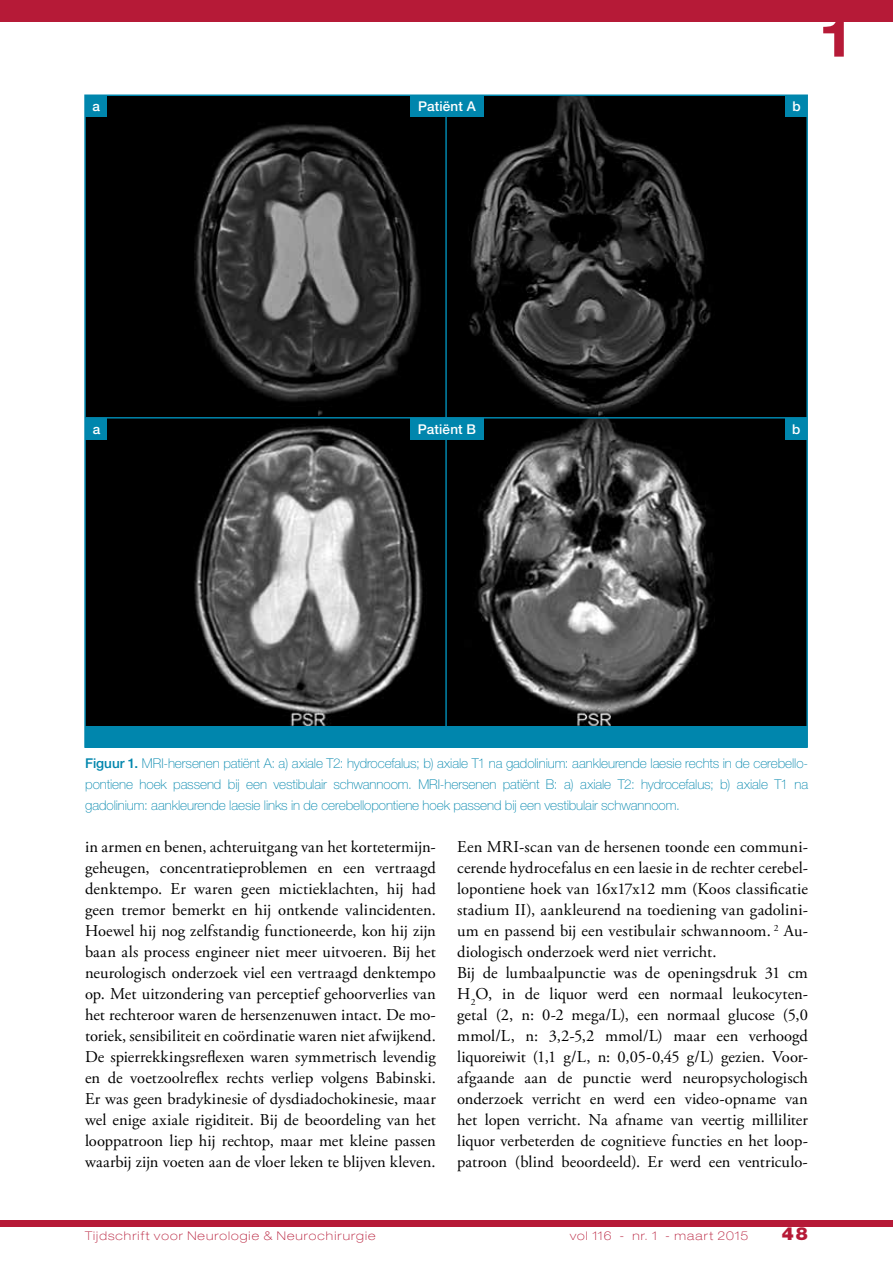
<style>
.page{position:relative;width:893px;height:1263px;background:#fff}
.page>*{position:absolute;margin:0;border:0;box-sizing:border-box;transform-origin:0 0}
.t1{font:700 expanded 52.5px "Helvetica Neue LT Std";color:#b61a37}
.t2{font:900 18px "Helvetica Neue LT Std";color:#b61a37}
.t3{font:16.5px/21px "Adobe Garamond Pro";letter-spacing:.005em;color:#000;text-align:justify}
.t4{font:100 13.5px/21px "Helvetica Neue LT Std";letter-spacing:-.005em;color:#0086ad;text-align:justify}
.t5{font:500 13.5px "Helvetica Neue LT Std";letter-spacing:.01em;color:#fff}
.t6{font:100 expanded 12px "Helvetica Neue LT Std";letter-spacing:.09em;color:#b61a37}
.s1{font-weight:500}
</style>
<div class="page">
<div style="left:0;top:1220px;width:893px;height:7px;background:#b61a37"></div>
<div style="left:0;top:0;width:893px;height:21px;background:#b61a37"></div>
<div style="left:86px;top:95px;width:721px;height:651px;background:#000"></div>
<img style="left:194px;top:124px;width:229px;height:602px">
<img style="left:469px;top:97px;width:246px;height:629px">
<div style="left:86px;top:95px;width:21px;height:22px;background:#0086ad"></div>
<div style="left:86px;top:726px;width:721px;height:21px;background:#0086ad"></div>
<div style="left:86px;top:418px;width:21px;height:21px;background:#0086ad"></div>
<hr style="left:445px;top:96px;width:2px;height:633px;background:#0086ad">
<hr style="left:85px;top:417px;width:722px;height:2px;background:#0086ad">
<div style="left:410px;top:95px;width:73px;height:22px;background:#0086ad"></div>
<div style="left:410px;top:419px;width:73px;height:21px;background:#0086ad"></div>
<div style="left:786px;top:95px;width:21px;height:22px;background:#0086ad"></div>
<div style="left:786px;top:418px;width:21px;height:22px;background:#0086ad"></div>
<p class="t5" style="left:93px;top:98px;width:9px">a</p>
<p class="t5" style="left:93px;top:421px;width:9px">a</p>
<p class="t5" style="left:418px;top:98px;width:59px">Patiënt A</p>
<p class="t5" style="left:418px;top:422px;width:59px">Patiënt B</p>
<p class="t5" style="left:792px;top:98px;width:10px">b</p>
<h1 class="t1" style="left:821px;top:5px;width:31px">1</h1>
<p class="t5" style="left:792px;top:421px;width:10px">b</p>
<p class="t4" style="left:85px;top:753px;width:724px"><span class="s1">Figuur 1.</span> MRI-hersenen patiënt A: a) axiale T2: hydrocefalus; b) axiale T1 na gadolinium: aankleurende laesie rechts in de cerebello&shy;pontiene hoek passend bij een vestibulair schwannoom. MRI-hersenen patiënt B: a) axiale T2: hydrocefalus; b) axiale T1 na gadolinium: aankleurende laesie links in de cerebellopontiene hoek passend bij een vestibulair schwannoom.</p>
<p class="t3" style="left:85px;top:837px;width:352px">in armen en benen, achteruitgang van het kortetermijn&shy;geheugen, concentratieproblemen en een vertraagd denktempo. Er waren geen mictieklachten, hij had geen tremor bemerkt en hij ontkende valincidenten.<br>Hoewel hij nog zelfstandig functioneerde, kon hij zijn baan als process engineer niet meer uitvoeren. Bij het neurologisch onderzoek viel een vertraagd denktempo op. Met uitzondering van perceptief gehoorverlies van het rechteroor waren de hersenzenuwen intact. De mo&shy;toriek, sensibiliteit en coördinatie waren niet afwijkend.<br>De spierrekkingsreflexen waren symmetrisch levendig en de voetzoolreflex rechts verliep volgens Babinski.<br>Er was geen bradykinesie of dysdiadochokinesie, maar wel enige axiale rigiditeit. Bij de beoordeling van het looppatroon liep hij rechtop, maar met kleine passen waarbij zijn voeten aan de vloer leken te blijven kleven.</p>
<p class="t3" style="left:457px;top:837px;width:352px;text-align:left">Een MRI-scan van de hersenen toonde een communi&shy;cerende hydrocefalus en een laesie in de rechter cerebel&shy;lopontiene hoek van 16x17x12 mm (Koos classificatie stadium II), aankleurend na toediening van gadolini&shy;um en passend bij een vestibulair schwannoom. <sup>2</sup> Au&shy;diologisch onderzoek werd niet verricht.<br>Bij de lumbaalpunctie was de openingsdruk 31 cm H<sub>2</sub>O, in de liquor werd een normaal leukocyten&shy;getal (2, n: 0-2 mega/L), een normaal glucose (5,0 mmol/L, n: 3,2-5,2 mmol/L) maar een verhoogd liquoreiwit (1,1 g/L, n: 0,05-0,45 g/L) gezien. Voor&shy;afgaande aan de punctie werd neuropsychologisch onderzoek verricht en werd een video-opname van het lopen verricht. Na afname van veertig milliliter liquor verbeterden de cognitieve functies en het loop&shy;patroon (blind beoordeeld). Er werd een ventriculo-</p>
<p class="t6" style="left:85px;top:1228px;width:292px">Tijdschrift voor Neurologie &amp; Neurochirurgie</p>
<p class="t6" style="left:570px;top:1228px;width:180px">vol 116 - nr. 1 - maart 2015</p>
<p class="t2" style="left:782px;top:1222px;width:28px">48</p>
</div>
